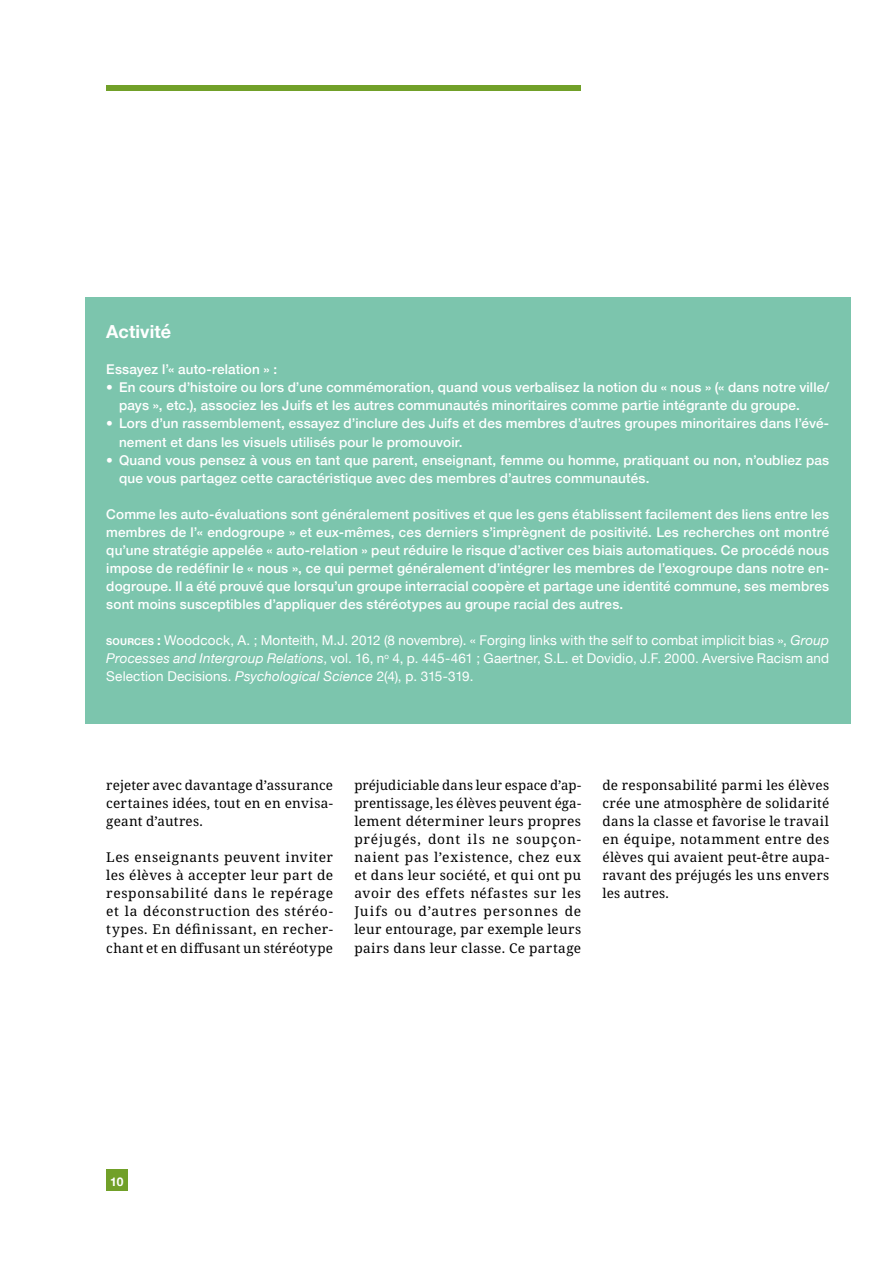
<style>
.page{position:relative;width:893px;height:1263px;background:#fff}
.page>*{position:absolute;margin:0;border:0;box-sizing:border-box;transform-origin:0 0}
.t1{font:700 18px "Helvetica Neue";letter-spacing:.005em;color:#fff}
.t2{font:500 13.5px/18.1px "Helvetica Neue";letter-spacing:.01em;color:#fff}
.t3{font:13.5px/18px "Noto Serif";letter-spacing:.02em;color:#000;text-align:justify}
.t4{font:13.5px/18px "Helvetica Neue";letter-spacing:.01em;color:#fff;text-align:justify}
.t5{font:700 12px "Helvetica Neue";color:#fff}
.s1{font-weight:700;font-size:9.45px}
.s2{font-weight:700}
.s3{font-style:italic}
</style>
<div class="page">
<div style="left:106px;top:1169px;width:22px;height:22px;background:#71a029"></div>
<div style="left:106px;top:85px;width:475px;height:5px;background:#71a029"></div>
<div style="left:85px;top:298px;width:765px;height:426px;background:#7cc5ad"></div>
<h1 class="t1" style="left:106px;top:317px;width:66px">Activité</h1>
<p class="t2" style="left:106px;top:359px;width:173px">Essayez l’« auto-relation » :</p>
<p class="t2" style="left:119px;top:377px;width:712px;text-indent:-13px">• En cours d’histoire ou lors d’une commémoration, quand vous verbalisez la notion du « nous » (« dans notre ville/ pays », etc.), associez les Juifs et les autres communautés minoritaires comme partie intégrante du groupe.</p>
<p class="t2" style="left:119px;top:413px;width:712px;text-indent:-13px">• Lors d’un rassemblement, essayez d’inclure des Juifs et des membres d’autres groupes minoritaires dans l’évé&shy;nement et dans les visuels utilisés pour le promouvoir.</p>
<p class="t2" style="left:119px;top:450px;width:712px;text-indent:-13px">• Quand vous pensez à vous en tant que parent, enseignant, femme ou homme, pratiquant ou non, n’oubliez pas que vous partagez cette caractéristique avec des membres d’autres communautés.</p>
<p class="t2" style="left:106px;top:504px;width:724px;text-align:justify">Comme les auto-évaluations sont généralement positives et que les gens établissent facilement des liens entre les membres de l’« endogroupe » et eux-mêmes, ces derniers s’imprègnent de positivité. Les recherches ont montré qu’une stratégie appelée « auto-relation » peut réduire le risque d’activer ces biais automatiques. Ce procédé nous impose de redéfinir le « nous », ce qui permet généralement d’intégrer les membres de l’exogroupe dans notre en&shy;dogroupe. Il a été prouvé que lorsqu’un groupe interracial coopère et partage une identité commune, ses membres sont moins susceptibles d’appliquer des stéréotypes au groupe racial des autres.</p>
<p class="t4" style="left:106px;top:632px;width:724px"><span class="s1">SOURCES</span> <span class="s2">:</span> Woodcock, A. ; Monteith, M.J. 2012 (8 novembre). « Forging links with the self to combat implicit bias », <span class="s3">Group Processes and Intergroup Relations</span>, vol. 16, n<sup>o</sup> 4, p. 445-461 ; Gaertner, S.L. et Dovidio, J.F. 2000. Aversive Racism and Selection Decisions. <span class="s3">Psychological Science</span> 2(4), p. 315-319.</p>
<p class="t3" style="left:106px;top:776px;width:228px">rejeter avec davantage d’assurance certaines idées, tout en en envisa&shy;geant d’autres.</p>
<p class="t3" style="left:106px;top:849px;width:228px">Les enseignants peuvent inviter les élèves à accepter leur part de responsabilité dans le repérage et la déconstruction des stéréo&shy;types. En définissant, en recher&shy;chant et en diffusant un stéréotype</p>
<p class="t3" style="left:354px;top:776px;width:228px">préjudiciable dans leur espace d’ap&shy;prentissage, les élèves peuvent éga&shy;lement déterminer leurs propres préjugés, dont ils ne soupçon&shy;naient pas l’existence, chez eux et dans leur société, et qui ont pu avoir des effets néfastes sur les Juifs ou d’autres personnes de leur entourage, par exemple leurs pairs dans leur classe. Ce partage</p>
<p class="t3" style="left:602px;top:776px;width:228px">de responsabilité parmi les élèves crée une atmosphère de solidarité dans la classe et favorise le travail en équipe, notamment entre des élèves qui avaient peut-être aupa&shy;ravant des préjugés les uns envers les autres.</p>
<p class="t5" style="left:110px;top:1172px;width:15px">10</p>
</div>
